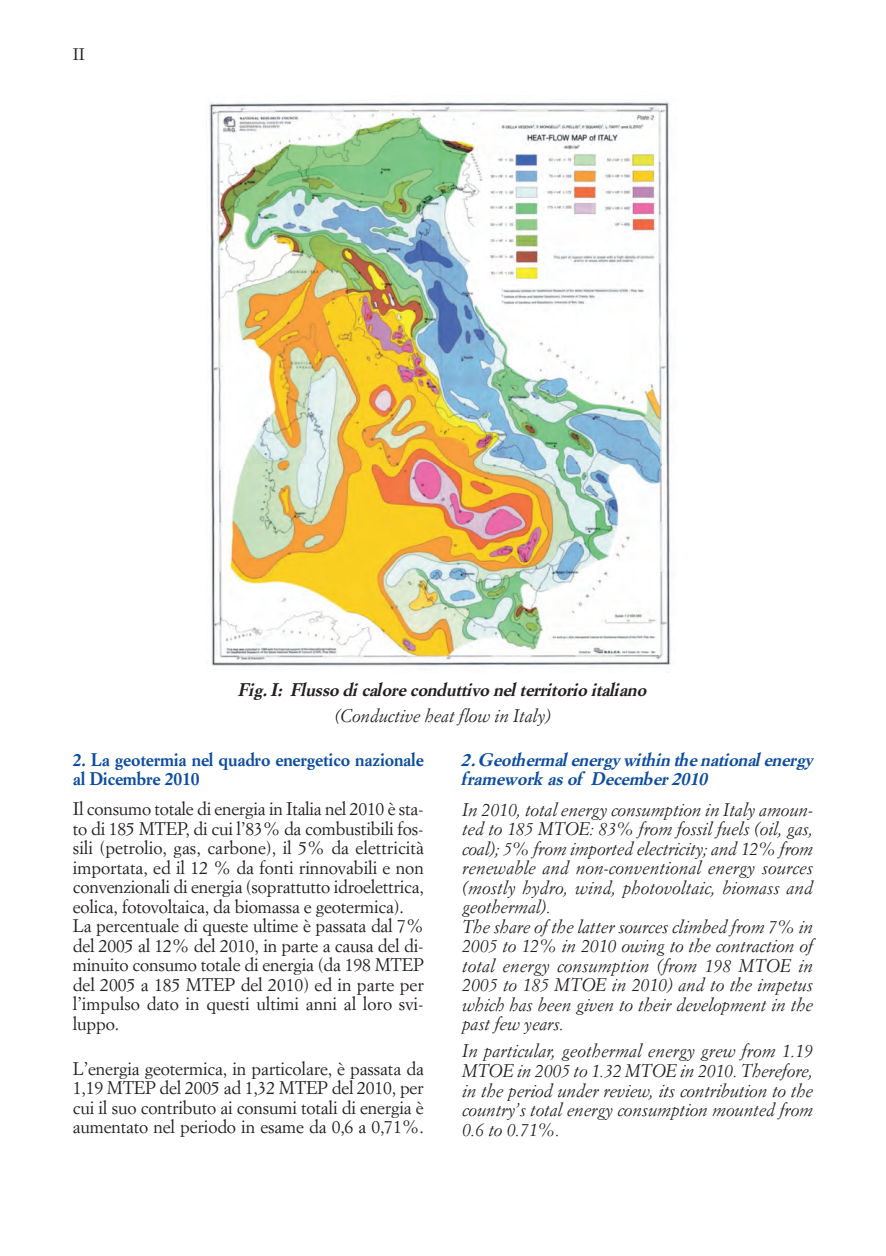
<style>
.page{position:relative;width:886px;height:1256px;background:#fff}
.page>*{position:absolute;margin:0;border:0;box-sizing:border-box;transform-origin:0 0}
.t1{font:italic 18px/19.5px "Simoncini Garamond";letter-spacing:-.01em;color:#231f20}
.t2{font:18px/19.5px "Simoncini Garamond";letter-spacing:-.01em;color:#231f20}
.t3{font:italic 700 18px/19.5px "Simoncini Garamond";letter-spacing:-.01em;color:#0d4da1}
.t4{font:700 18px/19.5px "Simoncini Garamond";letter-spacing:-.01em;color:#0d4da1}
.t5{font:italic 700 18px "Simoncini Garamond";letter-spacing:-.01em;color:#231f20}
.t6{font:16.5px "Simoncini Garamond";color:#231f20}
</style>
<div class="page">
<img style="left:209px;top:102px;width:463px;height:564px">
<p class="t6" style="left:73px;top:47px;width:14px">II</p>
<p class="t5" style="left:239px;top:682px;width:409px">Fig. I: Flusso di calore conduttivo nel territorio italiano</p>
<p class="t1" style="left:335px;top:707px;width:218px">(Conductive heat flow in Italy)</p>
<p class="t4" style="left:73px;top:751px;width:352px">2. La geotermia nel quadro energetico nazionale al Dicembre 2010</p>
<p class="t2" style="left:73px;top:800px;width:352px">Il consumo totale di energia in Italia nel 2010 è sta&shy;to di 185 MTEP, di cui l’83% da combustibili fos&shy;sili (petrolio, gas, carbone), il 5% da elettricità importata, ed il 12 % da fonti rinnovabili e non convenzionali di energia (soprattutto idroelettrica, eolica, fotovoltaica, da biomassa e geotermica).<br>La percentuale di queste ultime è passata dal 7% del 2005 al 12% del 2010, in parte a causa del di&shy;minuito consumo totale di energia (da 198 MTEP del 2005 a 185 MTEP del 2010) ed in parte per l’impulso dato in questi ultimi anni al loro svi&shy;luppo.</p>
<p class="t2" style="left:73px;top:1060px;width:352px;text-align:justify">L’energia geotermica, in particolare, è passata da 1,19 MTEP del 2005 ad 1,32 MTEP del 2010, per cui il suo contributo ai consumi totali di energia è aumentato nel periodo in esame da 0,6 a 0,71%.</p>
<p class="t3" style="left:462px;top:751px;width:352px">2. Geothermal energy within the national energy framework as of December 2010</p>
<p class="t1" style="left:462px;top:801px;width:352px">In 2010, total energy consumption in Italy amoun&shy;ted to 185 MTOE: 83% from fossil fuels (oil, gas, coal); 5% from imported electricity; and 12% from renewable and non-conventional energy sources (mostly hydro, wind, photovoltaic, biomass and geothermal).<br>The share of the latter sources climbed from 7% in 2005 to 12% in 2010 owing to the contraction of total energy consumption (from 198 MTOE in 2005 to 185 MTOE in 2010) and to the impetus which has been given to their development in the past few years.</p>
<p class="t1" style="left:462px;top:1042px;width:352px;text-align:justify">In particular, geothermal energy grew from 1.19<br>MTOE in 2005 to 1.32 MTOE in 2010. Therefore, in the period under review, its contribution to the country’s total energy consumption mounted from 0.6 to 0.71%.</p>
</div>
